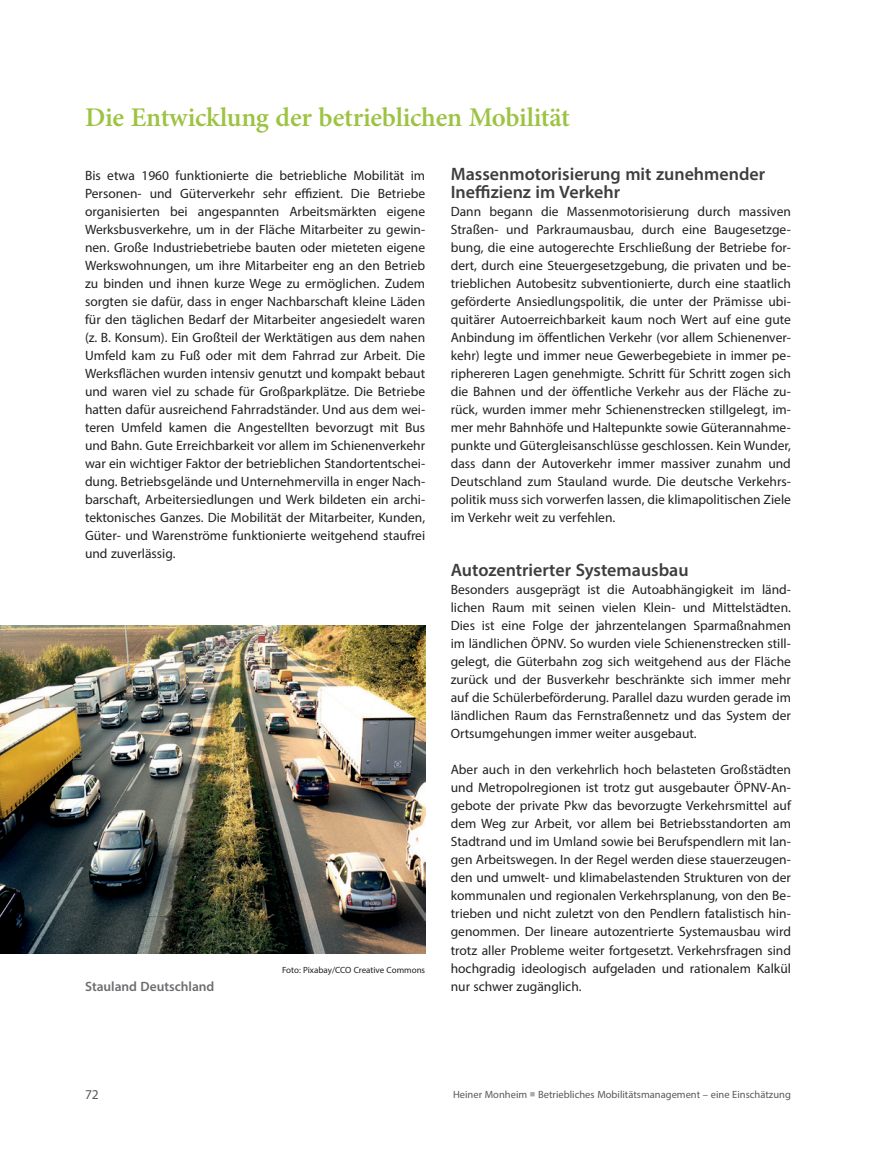
<style>
.page{position:relative;width:893px;height:1170px;background:#fff}
.page>*{position:absolute;margin:0;border:0;box-sizing:border-box;transform-origin:0 0}
.Überschrift_1{font:600 27px "Minion Pro";letter-spacing:-.01em;color:#9dc342}
.Überschrift_1_1{font:600 18px/18px "Myriad Pro";color:#3e3e3f}
.Fließtext_1{font:13.5px/18px "Myriad Pro";color:#231f20;text-align:justify}
.t1{font:600 13.5px "Myriad Pro";color:#6c6d70}
.t2{font:13.5px "Myriad Pro";color:#57585a}
.t3{font:10.5px "Myriad Pro";color:#57585a}
.t4{font:9px "Myriad Pro";color:#231f20}
.s1{color:#a8a9ad}
</style>
<div class="page">
<img style="left:0;top:625px;width:425px;height:328px">
<h2 class="Überschrift_1" style="left:85px;top:99px;width:486px">Die Entwicklung der betrieblichen Mobilität</h2>
<h3 class="Überschrift_1_1" style="left:451px;top:165px;width:316px">Massenmotorisierung mit zunehmender<br>Ineffizienz im Verkehr</h3>
<p class="Fließtext_1" style="left:451px;top:202px;width:342px">Dann begann die Massenmotorisierung durch massiven Straßen- und Parkraumausbau, durch eine Baugesetzge&shy;bung, die eine autogerechte Erschließung der Betriebe for&shy;dert, durch eine Steuergesetzgebung, die privaten und be&shy;trieblichen Autobesitz subventionierte, durch eine staatlich geförderte Ansiedlungspolitik, die unter der Prämisse ubi&shy;quitärer Autoerreichbarkeit kaum noch Wert auf eine gute Anbindung im öffentlichen Verkehr (vor allem Schienenver&shy;kehr) legte und immer neue Gewerbegebiete in immer pe&shy;riphereren Lagen genehmigte. Schritt für Schritt zogen sich die Bahnen und der öffentliche Verkehr aus der Fläche zu&shy;rück, wurden immer mehr Schienenstrecken stillgelegt, im&shy;mer mehr Bahnhöfe und Haltepunkte sowie Güterannahme&shy;punkte und Gütergleisanschlüsse geschlossen. Kein Wunder, dass dann der Autoverkehr immer massiver zunahm und Deutschland zum Stauland wurde. Die deutsche Verkehrs&shy;politik muss sich vorwerfen lassen, die klimapolitischen Ziele im Verkehr weit zu verfehlen.</p>
<p class="Fließtext_1" style="left:85px;top:166px;width:342px">Bis etwa 1960 funktionierte die betriebliche Mobilität im Personen- und Güterverkehr sehr effizient. Die Betriebe organisierten bei angespannten Arbeitsmärkten eigene Werksbusverkehre, um in der Fläche Mitarbeiter zu gewin&shy;nen. Große Industriebetriebe bauten oder mieteten eigene Werkswohnungen, um ihre Mitarbeiter eng an den Betrieb zu binden und ihnen kurze Wege zu ermöglichen. Zudem sorgten sie dafür, dass in enger Nachbarschaft kleine Läden für den täglichen Bedarf der Mitarbeiter angesiedelt waren (z. B. Konsum). Ein Großteil der Werktätigen aus dem nahen Umfeld kam zu Fuß oder mit dem Fahrrad zur Arbeit. Die Werksflächen wurden intensiv genutzt und kompakt bebaut und waren viel zu schade für Großparkplätze. Die Betriebe hatten dafür ausreichend Fahrradständer. Und aus dem wei&shy;teren Umfeld kamen die Angestellten bevorzugt mit Bus und Bahn. Gute Erreichbarkeit vor allem im Schienenverkehr war ein wichtiger Faktor der betrieblichen Standortentschei&shy;dung. Betriebsgelände und Unternehmervilla in enger Nach&shy;barschaft, Arbeitersiedlungen und Werk bildeten ein archi&shy;tektonisches Ganzes. Die Mobilität der Mitarbeiter, Kunden, Güter- und Warenströme funktionierte weitgehend staufrei und zuverlässig.</p>
<p class="t1" style="left:85px;top:977px;width:131px">Stauland Deutschland</p>
<p class="t4" style="left:282px;top:963px;width:145px">Foto: Pixabay/CCO Creative Commons</p>
<h3 class="Überschrift_1_1" style="left:451px;top:561px;width:239px">Autozentrierter Systemausbau</h3>
<p class="Fließtext_1" style="left:451px;top:580px;width:342px">Besonders ausgeprägt ist die Autoabhängigkeit im länd&shy;lichen Raum mit seinen vielen Klein- und Mittelstädten.<br>Dies ist eine Folge der jahrzentelangen Sparmaßnahmen im ländlichen ÖPNV. So wurden viele Schienenstrecken still&shy;gelegt, die Güterbahn zog sich weitgehend aus der Fläche zurück und der Busverkehr beschränkte sich immer mehr auf die Schülerbeförderung. Parallel dazu wurden gerade im ländlichen Raum das Fernstraßennetz und das System der Ortsumgehungen immer weiter ausgebaut.</p>
<p class="Fließtext_1" style="left:451px;top:760px;width:342px">Aber auch in den verkehrlich hoch belasteten Großstädten und Metropolregionen ist trotz gut ausgebauter ÖPNV-An&shy;gebote der private Pkw das bevorzugte Verkehrsmittel auf dem Weg zur Arbeit, vor allem bei Betriebsstandorten am Stadtrand und im Umland sowie bei Berufspendlern mit lan&shy;gen Arbeitswegen. In der Regel werden diese stauerzeugen&shy;den und umwelt- und klimabelastenden Strukturen von der kommunalen und regionalen Verkehrsplanung, von den Be&shy;trieben und nicht zuletzt von den Pendlern fatalistisch hin&shy;genommen. Der lineare autozentrierte Systemausbau wird trotz aller Probleme weiter fortgesetzt. Verkehrsfragen sind hochgradig ideologisch aufgeladen und rationalem Kalkül nur schwer zugänglich.</p>
<p class="t2" style="left:85px;top:1086px;width:15px">72</p>
<p class="t3" style="left:453px;top:1087px;width:339px">Heiner Monheim <span class="s1">■</span> Betriebliches Mobilitätsmanagement – eine Einschätzung</p>
</div>
